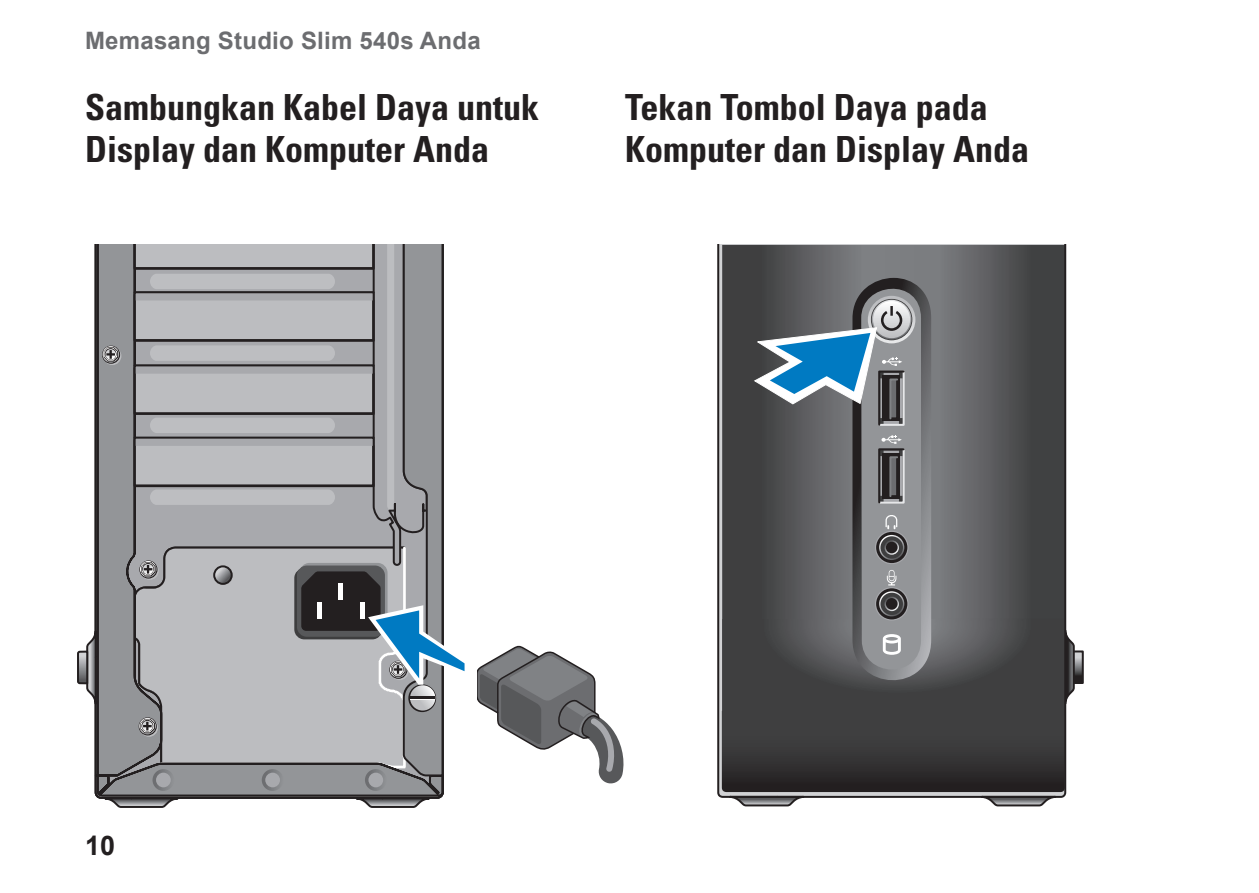
<style>
.page{position:relative;width:1259px;height:893px;background:#fff}
.page>*{position:absolute;margin:0;border:0;box-sizing:border-box;transform-origin:0 0}
.t1{font:700 condensed 36px/42px "Univers";color:#231f20}
.t2{font:700 27px "Arial";color:#231f20}
.t3{font:700 24px "Arial";letter-spacing:.01em;color:#6c6d70}
</style>
<div class="page">
<svg style="left:717px;top:245px;width:349px;height:31px;background:#5f6062"></svg>
<svg style="left:717px;top:276px;width:366px;height:530px;background:#5d5f62"></svg>
<svg style="left:478px;top:645px;width:146px;height:139px"></svg>
<svg style="left:77px;top:245px;width:387px;height:563px;background:#a6a8ab"></svg>
<p class="t3" style="left:85px;top:25px;width:397px">Memasang Studio Slim 540s Anda</p>
<p class="t1" style="left:85px;top:86px;width:455px">Sambungkan Kabel Daya untuk<br>Display dan Komputer Anda</p>
<p class="t1" style="left:625px;top:86px;width:405px">Tekan Tombol Daya pada<br>Komputer dan Display Anda</p>
<p class="t2" style="left:85px;top:827px;width:32px">10</p>
</div>
